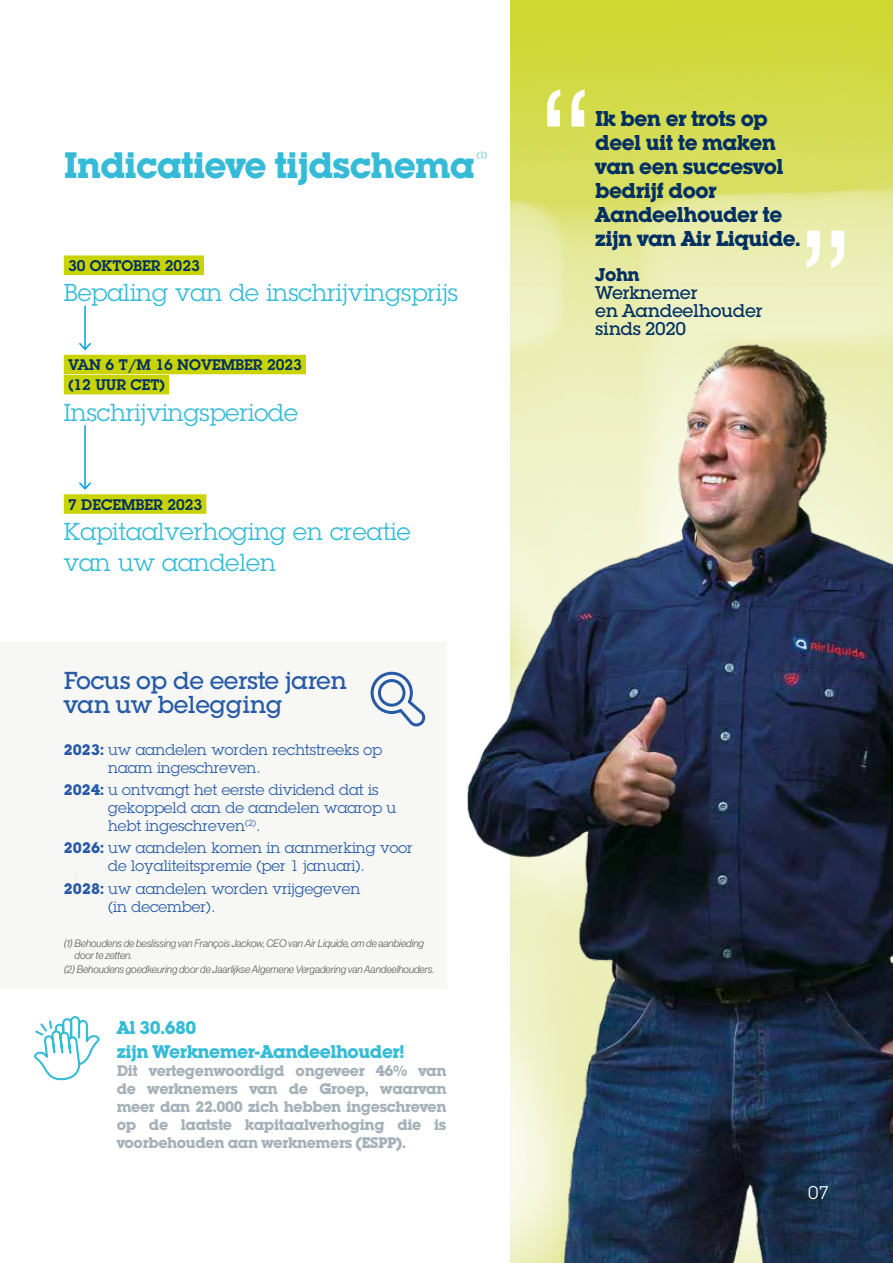
<style>
.page{position:relative;width:893px;height:1263px;background:#fff}
.page>*{position:absolute;margin:0;border:0;box-sizing:border-box;transform-origin:0 0}
.t1{font:700 36px "Lubalin Graph Std";letter-spacing:-.025em;color:#35bbd7}
.t2{font:24px/30.8px "Lubalin Graph Std";color:#35bbd7}
.t3{font:500 24px/24px "Lubalin Graph Std";letter-spacing:-.02em;color:#265aa6}
.t4{font:700 21px/24px "Lubalin Graph Std";letter-spacing:-.025em;color:#003063}
.t5{font:700 18px/24px "Lubalin Graph Std";letter-spacing:-.025em;color:#35bbd7}
.t6{font:500 18px/18px "Lubalin Graph Std";letter-spacing:-.025em;color:#003063}
.t7{font:700 18px "Lubalin Graph Std";color:#003063}
.t8{font:18px "Lubalin Graph Std";color:#fff}
.t9{font:15px/18px "Lubalin Graph Std";color:#265aa6}
.t10{font:700 15px/18px "Lubalin Graph Std";letter-spacing:-.025em;color:#a5b1b8;text-align:justify}
.t11{font:600 15px/20.1px "Lubalin Graph Std";color:#003063}
.t12{font:10.5px/12px "N Haas Grotesk DS Std 46 Lt It";color:#575756}
.t13{font:8.7px "Lubalin Graph Std";color:#35bbd7}
.s1{font-weight:700}
</style>
<div class="page">
<div style="left:0;top:642px;width:446px;height:346px;background:#f7f8f5"></div>
<svg style="left:370px;top:671px;width:56px;height:56px"></svg>
<img style="left:510px;top:0;width:383px;height:322px">
<img style="left:467px;top:322px;width:426px;height:941px">
<svg style="left:34px;top:1016px;width:66px;height:64px"></svg>
<div style="left:64px;top:255px;width:140px;height:20px;background:#c8d300"></div>
<div style="left:64px;top:355px;width:242px;height:19px;background:#c8d300"></div>
<div style="left:64px;top:375px;width:105px;height:19px;background:#c8d300"></div>
<div style="left:64px;top:494px;width:142px;height:20px;background:#c8d300"></div>
<hr style="left:74px;top:874px;width:3px;height:17px;background:#f2f3ee">
<hr style="left:84px;top:306px;width:2px;height:43px;background:#009fe3">
<svg style="left:79px;top:341px;width:12px;height:10px"></svg>
<hr style="left:84px;top:425px;width:2px;height:64px;background:#009fe3">
<svg style="left:79px;top:481px;width:12px;height:9px"></svg>
<svg style="left:547px;top:90px;width:38px;height:36px"></svg>
<svg style="left:807px;top:231px;width:37px;height:37px"></svg>
<h1 class="t1" style="left:64px;top:142px;width:413px">Indicatieve tijdschema</h1>
<p class="t13" style="left:477px;top:149px;width:12px">(1)</p>
<p class="t11" style="left:68px;top:255px;width:133px">30 OKTOBER 2023</p>
<h2 class="t2" style="left:64px;top:277px;width:396px">Bepaling van de inschrijvingsprijs</h2>
<p class="t11" style="left:68px;top:354px;width:235px">VAN 6 T/M 16 NOVEMBER 2023 (12 UUR CET)</p>
<h2 class="t2" style="left:64px;top:397px;width:236px">Inschrijvingsperiode</h2>
<p class="t11" style="left:68px;top:494px;width:136px">7 DECEMBER 2023</p>
<h2 class="t2" style="left:64px;top:516px;width:348px">Kapitaalverhoging en creatie van uw aandelen</h2>
<h2 class="t3" style="left:64px;top:668px;width:284px">Focus op de eerste jaren van uw belegging</h2>
<p class="t9" style="left:108px;top:740px;width:276px;text-indent:-44px"><span class="s1">2023:</span> uw aandelen worden rechtstreeks op naam ingeschreven.</p>
<p class="t9" style="left:108px;top:780px;width:289px;text-indent:-44px"><span class="s1">2024:</span> u ontvangt het eerste dividend dat is gekoppeld aan de aandelen waarop u hebt ingeschreven<sup>(2)</sup>.</p>
<p class="t9" style="left:64px;top:839px;width:350px;text-align:center"><span class="s1">2026:</span> uw aandelen komen in aanmerking voor de loyaliteitspremie (per 1 januari).</p>
<p class="t9" style="left:108px;top:879px;width:254px;text-indent:-44px"><span class="s1">2028:</span> uw aandelen worden vrijgegeven (in december).</p>
<p class="t12" style="left:75px;top:937px;width:351px;text-indent:-11px">(1) Behoudens de beslissing van François Jackow, CEO van Air Liquide, om de aanbieding door te zetten.</p>
<p class="t12" style="left:64px;top:963px;width:372px">(2) Behoudens goedkeuring door de Jaarlijkse Algemene Vergadering van Aandeelhouders.</p>
<p class="t5" style="left:117px;top:1016px;width:289px">Al 30.680<br>zijn Werknemer-Aandeelhouder!</p>
<p class="t10" style="left:117px;top:1062px;width:331px">Dit vertegenwoordigd ongeveer 46% van de werknemers van de Groep, waarvan meer dan 22.000 zich hebben ingeschreven op de laatste kapitaalverhoging die is voorbehouden aan werknemers (ESPP).</p>
<h3 class="t4" style="left:595px;top:107px;width:207px">Ik ben er trots op deel uit te maken van een succesvol bedrijf door<br>Aandeelhouder te zijn van Air Liquide.</h3>
<p class="t7" style="left:595px;top:263px;width:46px">John</p>
<p class="t6" style="left:595px;top:283px;width:169px">Werknemer<br>en Aandeelhouder sinds 2020</p>
<p class="t8" style="left:808px;top:1181px;width:22px">07</p>
</div>
